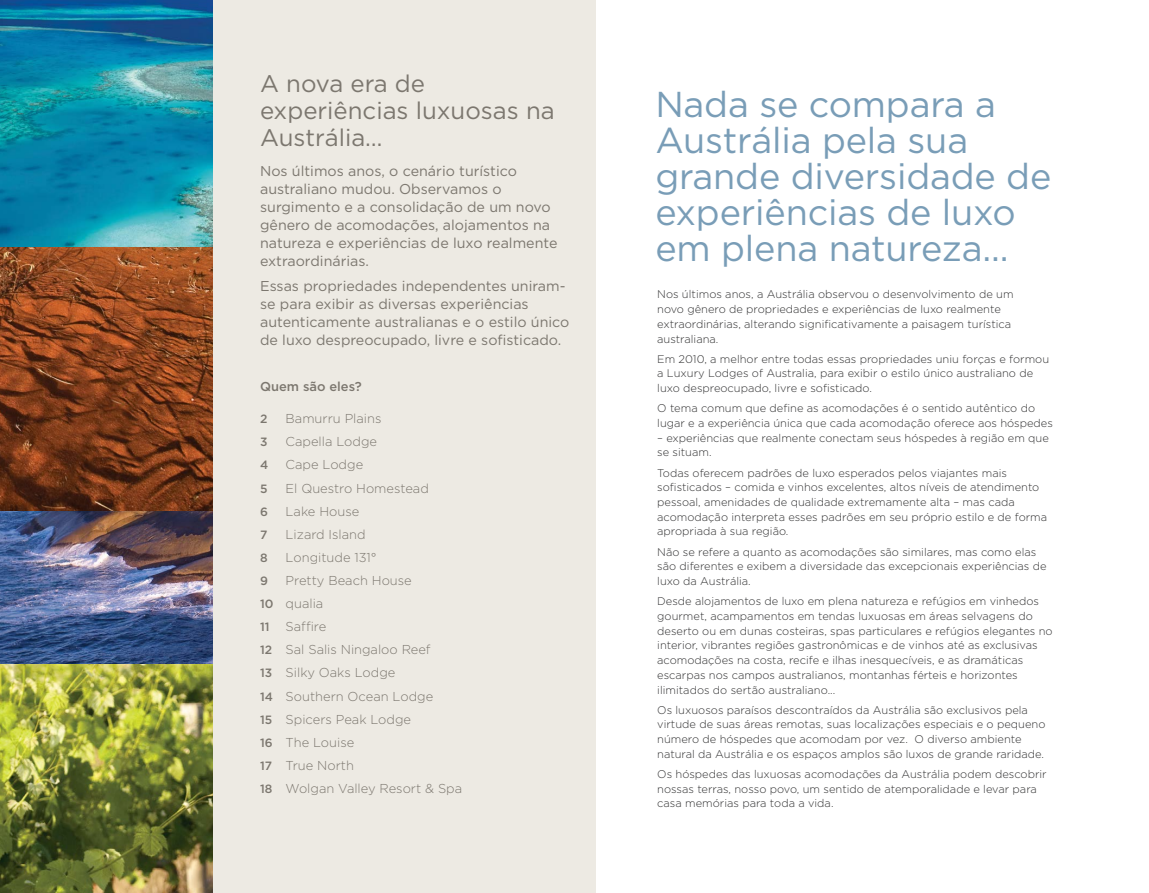
<style>
.page{position:relative;width:1149px;height:893px;background:#fff}
.page>*{position:absolute;margin:0;border:0;box-sizing:border-box;transform-origin:0 0}
.t1{font:36px/36px "Gotham";letter-spacing:-.005em;color:#799db7}
.t2{font:24px/27px "Gotham";color:#7c776f}
.t3{font:14.25px/18px "Gotham";color:#7c776f}
.t4{font:300 12.9px/23.1px "Gotham";color:#7c776f}
.t5{font:500 12.9px "Gotham";color:#7c776f}
.t6{font:500 12px "Gotham";color:#7c776f}
.t7{font:300 11.1px/14.7px "Gotham";color:#333334}
.s1{font-weight:500;font-size:12px}
</style>
<div class="page">
<div style="left:0;top:0;width:595px;height:893px;background:#edeae3"></div>
<img style="left:0;top:0;width:213px;height:893px">
<h2 class="t2" style="left:260px;top:69px;width:296px">A nova era de experiências luxuosas na<br>Austrália…</h2>
<p class="t3" style="left:260px;top:162px;width:299px">Nos últimos anos, o cenário turístico australiano mudou. Observamos o surgimento e a consolidação de um novo gênero de acomodações, alojamentos na natureza e experiências de luxo realmente extraordinárias.</p>
<p class="t3" style="left:260px;top:276px;width:311px">Essas propriedades independentes uniram&shy;se para exibir as diversas experiências autenticamente australianas e o estilo único de luxo despreocupado, livre e sofisticado.</p>
<p class="t5" style="left:260px;top:379px;width:103px">Quem são eles?</p>
<p class="t6" style="left:260px;top:412px;width:9px">2</p>
<p class="t4" style="left:285px;top:407px;width:97px">Bamurru Plains</p>
<p class="t6" style="left:260px;top:435px;width:9px">3</p>
<p class="t4" style="left:285px;top:430px;width:93px">Capella Lodge</p>
<p class="t6" style="left:260px;top:458px;width:10px">4</p>
<p class="t4" style="left:285px;top:453px;width:79px">Cape Lodge</p>
<p class="t6" style="left:260px;top:481px;width:9px">5</p>
<p class="t4" style="left:285px;top:476px;width:145px">El Questro Homestead</p>
<p class="t6" style="left:260px;top:505px;width:9px">6</p>
<p class="t4" style="left:285px;top:499px;width:75px">Lake House</p>
<p class="t6" style="left:260px;top:528px;width:9px">7</p>
<p class="t4" style="left:285px;top:522px;width:81px">Lizard Island</p>
<p class="t6" style="left:260px;top:551px;width:9px">8</p>
<p class="t4" style="left:285px;top:546px;width:93px">Longitude 131°</p>
<p class="t6" style="left:260px;top:574px;width:9px">9</p>
<p class="t4" style="left:260px;top:569px;width:203px;text-indent:26px">Pretty Beach House<br><span class="s1">10</span> qualia<br><span class="s1">11</span> Saffire<br><span class="s1">12</span> Sal Salis Ningaloo Reef<br><span class="s1">13</span> Silky Oaks Lodge<br><span class="s1">14</span> Southern Ocean Lodge<br><span class="s1">15</span> Spicers Peak Lodge<br><span class="s1">16</span> The Louise<br><span class="s1">17</span> True North<br><span class="s1">18</span> Wolgan Valley Resort &amp; Spa</p>
<h1 class="t1" style="left:655px;top:85px;width:397px">Nada se compara a<br>Austrália pela sua grande diversidade de experiências de luxo em plena natureza...</h1>
<p class="t7" style="left:657px;top:287px;width:358px">Nos últimos anos, a Austrália observou o desenvolvimento de um novo gênero de propriedades e experiências de luxo realmente extraordinárias, alterando significativamente a paisagem turística australiana.</p>
<p class="t7" style="left:657px;top:351px;width:393px">Em 2010, a melhor entre todas essas propriedades uniu forças e formou a Luxury Lodges of Australia, para exibir o estilo único australiano de luxo despreocupado, livre e sofisticado.</p>
<p class="t7" style="left:657px;top:401px;width:397px">O tema comum que define as acomodações é o sentido autêntico do lugar e a experiência única que cada acomodação oferece aos hóspedes</p>
<p class="t7" style="left:657px;top:430px;width:393px">– experiências que realmente conectam seus hóspedes à região em que se situam.</p>
<p class="t7" style="left:657px;top:465px;width:391px">Todas oferecem padrões de luxo esperados pelos viajantes mais sofisticados – comida e vinhos excelentes, altos níveis de atendimento pessoal, amenidades de qualidade extremamente alta – mas cada acomodação interpreta esses padrões em seu próprio estilo e de forma apropriada à sua região.</p>
<p class="t7" style="left:657px;top:544px;width:391px">Não se refere a quanto as acomodações são similares, mas como elas são diferentes e exibem a diversidade das excepcionais experiências de luxo da Austrália.</p>
<p class="t7" style="left:657px;top:594px;width:397px">Desde alojamentos de luxo em plena natureza e refúgios em vinhedos gourmet, acampamentos em tendas luxuosas em áreas selvagens do deserto ou em dunas costeiras, spas particulares e refúgios elegantes no interior, vibrantes regiões gastronômicas e de vinhos até as exclusivas acomodações na costa, recife e ilhas inesquecíveis, e as dramáticas escarpas nos campos australianos, montanhas férteis e horizontes ilimitados do sertão australiano...</p>
<p class="t7" style="left:657px;top:702px;width:389px">Os luxuosos paraísos descontraídos da Austrália são exclusivos pela virtude de suas áreas remotas, suas localizações especiais e o pequeno número de hóspedes que acomodam por vez. O diverso ambiente natural da Austrália e os espaços amplos são luxos de grande raridade.</p>
<p class="t7" style="left:657px;top:767px;width:391px">Os hóspedes das luxuosas acomodações da Austrália podem descobrir nossas terras, nosso povo, um sentido de atemporalidade e levar para casa memórias para toda a vida.</p>
</div>
